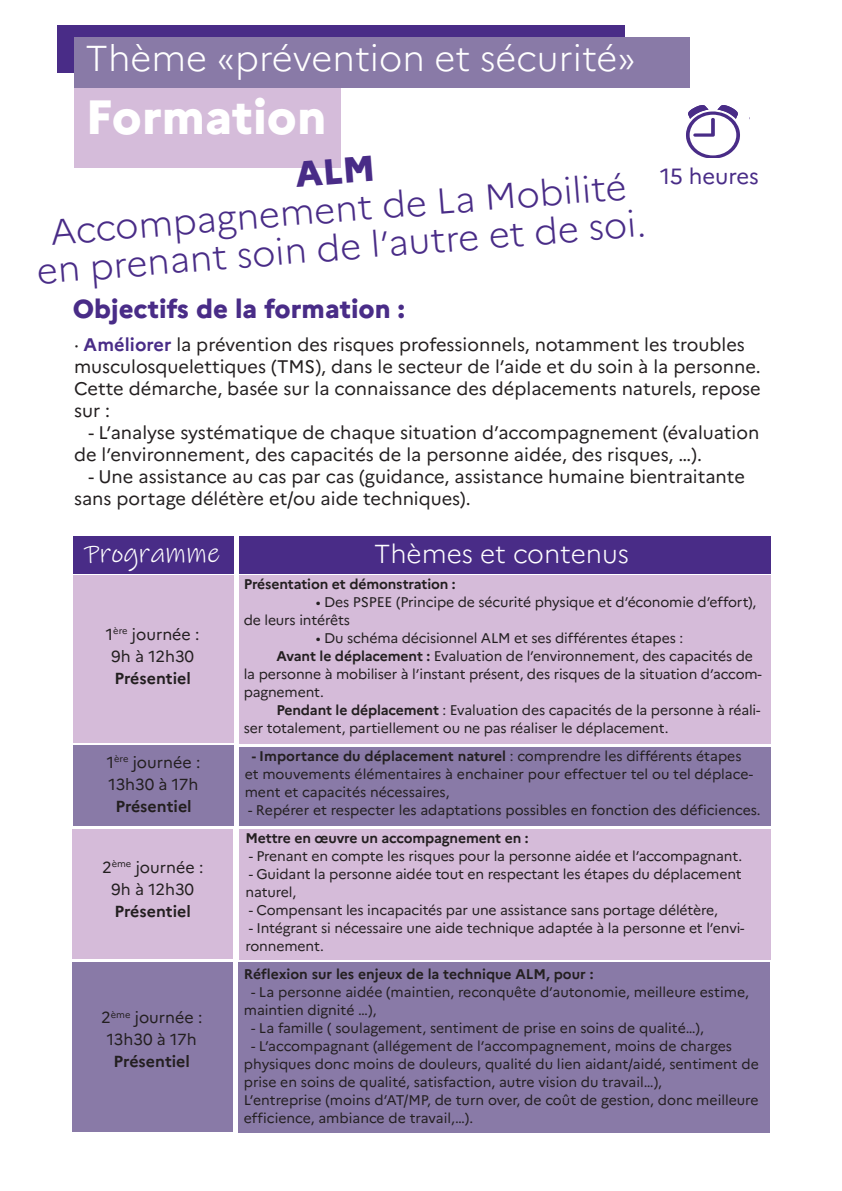
<style>
.page{position:relative;width:842px;height:1191px;background:#fff}
.page>*{position:absolute;margin:0;border:0;box-sizing:border-box;transform-origin:0 0}
.t1{font:800 48px "Marianne";color:#fff}
.t2{font:300 36px/38px "Marianne";color:#492c87;text-align:center}
.t3{font:300 36px "Marianne";color:#fff}
.t4{font:28px "Ink Free";color:#fff}
.t5{font:800 26px "Marianne";color:#492c87}
.t6{font:300 26px "Marianne";color:#fff}
.t7{font:22px "Marianne";letter-spacing:-.005em;color:#492c87}
.t8{font:18.2px/22px "Marianne";color:#231f20}
.t9{font:16px/22px "Marianne";color:#231f20;text-align:center}
.t10{font:700 16px "Marianne";color:#231f20}
.t11{font:14px/18px "Marianne";letter-spacing:-.01em;color:#231f20}
.t12{font:700 14px "Marianne";letter-spacing:-.01em;color:#231f20}
.s1{font-weight:700;color:#492c87}
.s2{font-weight:700}
</style>
<div class="page">
<div style="left:239px;top:536px;width:532px;height:38px;background:#492c87"></div>
<div style="left:57px;top:26px;width:567px;height:47px;background:#492c87"></div>
<div style="left:74px;top:81px;width:266px;height:86px;background:#d5bcda"></div>
<div style="left:74px;top:37px;width:615px;height:51px;background:#897aa7"></div>
<div style="left:73px;top:536px;width:160px;height:38px;background:#492c87"></div>
<div style="left:73px;top:575px;width:160px;height:168px;background:#d5bbd9"></div>
<div style="left:239px;top:575px;width:532px;height:169px;background:#d5bbd9"></div>
<div style="left:73px;top:746px;width:160px;height:80px;background:#897aa7"></div>
<div style="left:239px;top:747px;width:532px;height:78px;background:#897aa7"></div>
<div style="left:72px;top:829px;width:160px;height:129px;background:#d5bbd9"></div>
<div style="left:239px;top:829px;width:532px;height:130px;background:#d5bbd9"></div>
<div style="left:72px;top:962px;width:160px;height:169px;background:#897aa7"></div>
<div style="left:238px;top:962px;width:532px;height:170px;background:#897aa7"></div>
<svg style="left:686px;top:105px;width:54px;height:53px"></svg>
<svg style="left:295px;top:156px;width:46px;height:12px"></svg>
<h2 class="t3" style="left:86px;top:36px;width:552px">Thème «prévention et sécurité»</h2>
<h1 class="t1" style="left:86px;top:88px;width:242px">Formation</h1>
<h2 class="t2" style="left:32px;top:217px;width:612px;rotate:-5deg">Accompagnement de La Mobilité en prenant soin de l’autre et de soi.</h2>
<h3 class="t5" style="left:73px;top:293px;width:333px">Objectifs de la formation :</h3>
<p class="t8" style="left:74px;top:334px;width:688px">· <span class="s1">Améliorer</span> la prévention des risques professionnels, notamment les troubles musculosquelettiques (TMS), dans le secteur de l’aide et du soin à la personne.<br>Cette démarche, basée sur la connaissance des déplacements naturels, repose sur :</p>
<h3 class="t8" style="left:74px;top:422px;width:687px;text-indent:14px">- L’analyse systématique de chaque situation d’accompagnement (évaluation de l’environnement, des capacités de la personne aidée, des risques, …).</h3>
<h3 class="t8" style="left:74px;top:466px;width:672px;text-indent:14px">- Une assistance au cas par cas (guidance, assistance humaine bientraitante sans portage délétère et/ou aide techniques).</h3>
<h3 class="t4" style="left:84px;top:534px;width:137px">Programme</h3>
<h3 class="t6" style="left:374px;top:538px;width:257px">Thèmes et contenus</h3>
<h3 class="t7" style="left:660px;top:163px;width:100px">15 heures</h3>
<p class="t9" style="left:106px;top:623px;width:95px">1<sup>ère</sup> journée :<br>9h à 12h30</p>
<p class="t10" style="left:114px;top:668px;width:78px">Présentiel</p>
<p class="t9" style="left:107px;top:751px;width:95px;text-align:left">1<sup>ère</sup> journée :<br>13h30 à 17h</p>
<p class="t10" style="left:115px;top:796px;width:78px">Présentiel</p>
<p class="t9" style="left:102px;top:856px;width:103px">2<sup>ème</sup> journée :<br>9h à 12h30</p>
<p class="t10" style="left:114px;top:901px;width:78px">Présentiel</p>
<p class="t9" style="left:101px;top:1006px;width:103px">2<sup>ème</sup> journée :<br>13h30 à 17h</p>
<p class="t10" style="left:114px;top:1051px;width:78px">Présentiel</p>
<p class="t12" style="left:244px;top:576px;width:213px">Présentation et démonstration :</p>
<p class="t11" style="left:244px;top:593px;width:514px;text-indent:72px">• Des PSPEE (Principe de sécurité physique et d’économie d’effort), de leurs intérêts</p>
<p class="t11" style="left:316px;top:629px;width:369px">• Du schéma décisionnel ALM et ses différentes étapes :</p>
<p class="t11" style="left:276px;top:647px;width:478px"><span class="s2">Avant le déplacement :</span> Evaluation de l’environnement, des capacités de</p>
<p class="t11" style="left:244px;top:665px;width:520px">la personne à mobiliser à l’instant présent, des risques de la situation d’accom-</p>
<p class="t11" style="left:244px;top:683px;width:82px">pagnement.</p>
<p class="t11" style="left:276px;top:701px;width:485px"><span class="s2">Pendant le déplacement</span> : Evaluation des capacités de la personne à réali-</p>
<p class="t11" style="left:244px;top:719px;width:426px">ser totalement, partiellement ou ne pas réaliser le déplacement.</p>
<p class="t11" style="left:245px;top:746px;width:510px;text-indent:7px"><span class="s2">- Importance du déplacement naturel</span> : comprendre les différents étapes et mouvements élémentaires à enchainer pour effectuer tel ou tel déplace&shy;ment et capacités nécessaires,</p>
<p class="t11" style="left:248px;top:800px;width:514px">- Repérer et respecter les adaptations possibles en fonction des déficiences.</p>
<p class="t12" style="left:245px;top:829px;width:285px">Mettre en œuvre un accompagnement en :</p>
<p class="t11" style="left:249px;top:846px;width:495px">- Prenant en compte les risques pour la personne aidée et l’accompagnant.</p>
<p class="t11" style="left:245px;top:864px;width:498px">- Guidant la personne aidée tout en respectant les étapes du déplacement naturel,</p>
<p class="t11" style="left:249px;top:900px;width:470px">- Compensant les incapacités par une assistance sans portage délétère,</p>
<p class="t11" style="left:245px;top:918px;width:501px">- Intégrant si nécessaire une aide technique adaptée à la personne et l’envi&shy;ronnement.</p>
<p class="t12" style="left:244px;top:965px;width:351px">Réflexion sur les enjeux de la technique ALM, pour :</p>
<p class="t11" style="left:244px;top:982px;width:506px;text-indent:7px">- La personne aidée (maintien, reconquête d’autonomie, meilleure estime, maintien dignité …),</p>
<p class="t11" style="left:251px;top:1018px;width:454px">- La famille ( soulagement, sentiment de prise en soins de qualité…),</p>
<p class="t11" style="left:244px;top:1036px;width:517px;text-indent:7px">- L’accompagnant (allégement de l’accompagnement, moins de charges physiques donc moins de douleurs, qualité du lien aidant/aidé, sentiment de prise en soins de qualité, satisfaction, autre vision du travail…),<br>L’entreprise (moins d’AT/MP, de turn over, de coût de gestion, donc meilleure efficience, ambiance de travail,…).</p>
</div>
